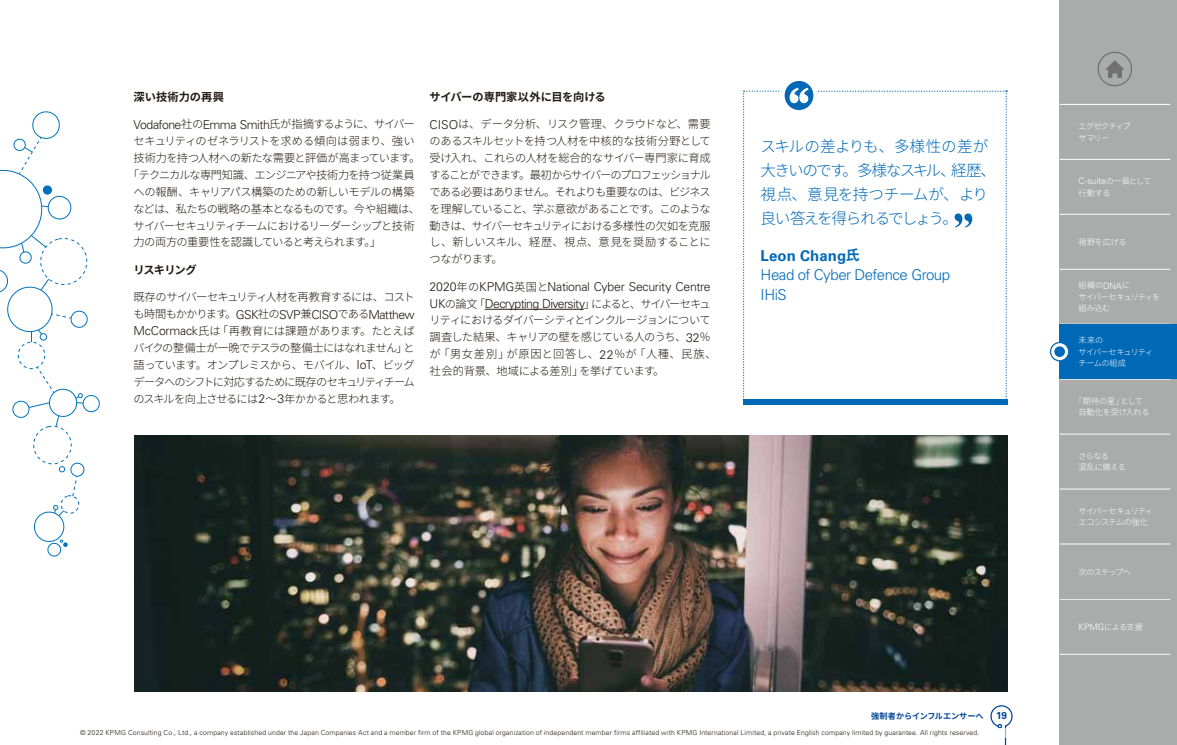
<style>
.page{position:relative;width:1177px;height:745px;background:#fff}
.page>*{position:absolute;margin:0;border:0;box-sizing:border-box;transform-origin:0 0}
.t1{font:300 15.62px/23.9px "Noto Sans CJ Kjp";letter-spacing:-.08em;color:#0069b7}
.t2{font:300 15px/19.5px "Univers LT Std";letter-spacing:-.03em;color:#0069b7}
.t3{font:300 12.25px/16.9px "Univers LT Std";letter-spacing:-.035em;color:#221815}
.t4{font:300 11.25px/16.9px "Noto Sans CJ Kjp";letter-spacing:-.055em;color:#221815;text-align:justify}
.t5{font:700 11.25px "Noto Sans CJ Kjp";letter-spacing:-.005em;color:#221815}
.t6{font:300 11.25px "Noto Sans CJ Kjp";letter-spacing:-.075em;color:#221815}
.t7{font:300 11.25px "Noto Sans CJ Kjp";letter-spacing:-.08em;color:#221815}
.t8{font:300 11.25px "Noto Sans CJ Kjp";letter-spacing:-.03em;color:#221815}
.t9{font:300 8.88px "Univers LT Std";letter-spacing:-.015em;color:#fff}
.t10{font:300 8.12px/11.5px "Noto Sans CJ Kjp";letter-spacing:-.06em;color:#fff}
.t11{font:300 8.12px/11.5px "Noto Sans CJ Kjp";letter-spacing:-.025em;color:#fff}
.t12{font:700 8.12px "Noto Sans CJ Kjp";letter-spacing:-.005em;color:#004595}
.t13{font:300 8.12px/11.5px "Noto Sans CJ Kjp";letter-spacing:-.09em;color:#fff}
.t14{font:300 8.12px "Noto Sans CJ Kjp";letter-spacing:-.095em;color:#fff}
.t15{font:300 6.88px "Univers LT Std";letter-spacing:.02em;color:#221815}
.s1{font-family:"Noto Sans CJ Kjp";font-size:11.25px}
.s2{font-family:"Univers LT Std";font-size:12.25px}
.s3{font-weight:700}
.s4{font-family:"Noto Sans CJ Kjp";font-weight:700;font-size:13.75px}
.s5{font-family:"Univers LT Std";font-size:10px}
.s6{font-family:"Noto Sans CJ Kjp";font-size:8.12px}
.s7{font-family:"Univers LT Std";font-size:8.88px}
</style>
<div class="page">
<svg style="left:782px;top:78px;width:33px;height:34px"></svg>
<div style="left:779px;top:76px;width:39px;height:39px;border:5px solid #fff;border-radius:50%"></div>
<svg style="left:743px;top:87px;width:264px;height:318px"></svg>
<svg style="left:0;top:111px;width:100px;height:446px"></svg>
<hr style="left:485px;top:309px;width:98px;height:1px;background:#221815">
<svg style="left:990px;top:705px;width:23px;height:39px"></svg>
<div style="left:0;top:727px;width:1059px;height:10px;background:#fff"></div>
<div style="left:1059px;top:0;width:117px;height:744px;background:#aaabab"></div>
<hr style="left:1059px;top:653px;width:111px;height:1px;background:#fff">
<hr style="left:1059px;top:598px;width:111px;height:1px;background:#fff">
<hr style="left:1059px;top:159px;width:111px;height:1px;background:#fff">
<hr style="left:1059px;top:378px;width:111px;height:1px;background:#fff">
<hr style="left:1059px;top:269px;width:111px;height:1px;background:#fff">
<hr style="left:1059px;top:488px;width:111px;height:1px;background:#fff">
<hr style="left:1059px;top:214px;width:111px;height:1px;background:#fff">
<hr style="left:1059px;top:433px;width:111px;height:1px;background:#fff">
<hr style="left:1059px;top:543px;width:111px;height:1px;background:#fff">
<hr style="left:1059px;top:104px;width:111px;height:1px;background:#fff">
<div style="left:1097px;top:52px;width:35px;height:34px;border:1px solid #727171;border-radius:50%"></div>
<svg style="left:1106px;top:60px;width:18px;height:18px"></svg>
<img style="left:134px;top:435px;width:873px;height:255px">
<div style="left:1059px;top:324px;width:117px;height:54px;background:#0069b7"></div>
<svg style="left:1050px;top:342px;width:18px;height:18px"></svg>
<div style="left:1049px;top:342px;width:20px;height:19px;border:1px solid #0069b7;border-radius:50%"></div>
<div style="left:1054px;top:346px;width:10px;height:11px;background:#0069b7;border-radius:50%"></div>
<p class="t5" style="left:133px;top:90px;width:92px">深い技術力の再興</p>
<p class="t3" style="left:133px;top:116px;width:282px">Vodafone<span class="s1">社の</span>Emma Smith<span class="s1">氏が指摘するように、サイバー</span></p>
<p class="t8" style="left:133px;top:135px;width:282px">セキュリティのゼネラリストを求める傾向は弱まり、強い</p>
<p class="t4" style="left:133px;top:150px;width:288px">技術力を持つ人材への新たな需要と評価が高まっています。</p>
<p class="t4" style="left:128px;top:166px;width:288px">「テクニカルな専門知識、エンジニアや技術力を持つ従業員</p>
<p class="t4" style="left:133px;top:183px;width:282px">への報酬、キャリアパス構築のための新しいモデルの構築</p>
<p class="t4" style="left:133px;top:200px;width:288px">などは、私たちの戦略の基本となるものです。今や組織は、</p>
<p class="t6" style="left:133px;top:219px;width:282px">サイバーセキュリティチームにおけるリーダーシップと技術</p>
<p class="t4" style="left:133px;top:234px;width:249px">力の両方の重要性を認識していると考えられます。」</p>
<p class="t5" style="left:133px;top:263px;width:65px">リスキリング</p>
<p class="t7" style="left:133px;top:291px;width:282px">既存のサイバーセキュリティ人材を再教育するには、コスト</p>
<p class="t3" style="left:133px;top:305px;width:282px"><span class="s1">も時間もかかります。</span>GSK<span class="s1">社の</span>SVP<span class="s1">兼</span>CISO<span class="s1">である</span>Matthew</p>
<p class="t4" style="left:133px;top:322px;width:282px"><span class="s2">McCormack</span>氏は「再教育には課題があります。たとえばバイクの整備士が一晩でテスラの整備士にはなれません」と語っています。オンプレミスから、モバイル、<span class="s2">IoT</span>、ビッグデータへのシフトに対応するために既存のセキュリティチームのスキルを向上させるには<span class="s2">2</span>～<span class="s2">3</span>年かかると思われます。</p>
<p class="t5" style="left:429px;top:90px;width:178px">サイバーの専門家以外に目を向ける</p>
<p class="t4" style="left:429px;top:116px;width:282px"><span class="s2">CISO</span>は、データ分析、リスク管理、クラウドなど、需要のあるスキルセットを持つ人材を中核的な技術分野として受け入れ、これらの人材を総合的なサイバー専門家に育成することができます。最初からサイバーのプロフェッショナルである必要はありません。それよりも重要なのは、ビジネスを理解していること、学ぶ意欲があることです。このような動きは、サイバーセキュリティにおける多様性の欠如を克服し、新しいスキル、経歴、視点、意見を奨励することにつながります。</p>
<p class="t3" style="left:429px;top:278px;width:282px">2020<span class="s1">年の</span>KPMG<span class="s1">英国と</span>National Cyber Security Centre<br>UK<span class="s1">の論文「</span>Decrypting Diversity<span class="s1">」によると、サイバーセキュ</span></p>
<p class="t4" style="left:429px;top:312px;width:288px;text-align:left">リティにおけるダイバーシティとインクルージョンについて調査した結果、キャリアの壁を感じている人のうち、<span class="s2">32</span>％が「男女差別」が原因と回答し、<span class="s2">22</span>％が「人種、民族、社会的背景、地域による差別」を挙げています。</p>
<h1 class="t1" style="left:760px;top:135px;width:237px">スキルの差よりも、多様性の差が大きいのです。多様なスキル、経歴、視点、意見を持つチームが、より良い答えを得られるでしょう。</h1>
<h2 class="t2" style="left:760px;top:245px;width:191px"><span class="s3">Leon Chang</span><span class="s4">氏<br></span>Head of Cyber Defence Group<br>IHiS</h2>
<p class="t12" style="left:871px;top:711px;width:137px">強制者からインフルエンサーへ <span class="s5">19</span></p>
<p class="t15" style="left:80px;top:728px;width:900px">© 2022 KPMG Consulting Co., Ltd., a company established under the Japan Companies Act and a member firm of the KPMG global organization of independent member firms affiliated with KPMG International Limited, a private English company limited by guarantee. All rights reserved.</p>
<p class="t13" style="left:1078px;top:121px;width:54px">エグゼクティブサマリー</p>
<p class="t9" style="left:1078px;top:176px;width:74px">C-suite<span class="s6">の一員として</span></p>
<p class="t10" style="left:1078px;top:187px;width:33px">行動する</p>
<p class="t10" style="left:1078px;top:236px;width:49px">視野を広げる</p>
<p class="t10" style="left:1078px;top:279px;width:83px">組織の<span class="s7">DNA</span>に<br>サイバーセキュリティを組み込む</p>
<p class="t10" style="left:1078px;top:334px;width:76px">未来の<br>サイバーセキュリティチームの組成</p>
<p class="t11" style="left:1078px;top:395px;width:72px;text-indent:-4px">「期待の星」として自動化を受け入れる</p>
<p class="t10" style="left:1078px;top:450px;width:49px">さらなる<br>混乱に備える</p>
<p class="t10" style="left:1078px;top:505px;width:76px">サイバーセキュリティエコシステムの強化</p>
<p class="t14" style="left:1078px;top:567px;width:54px">次のステップへ</p>
<p class="t10" style="left:1078px;top:621px;width:66px"><span class="s7">KPMG</span>による支援</p>
</div>
